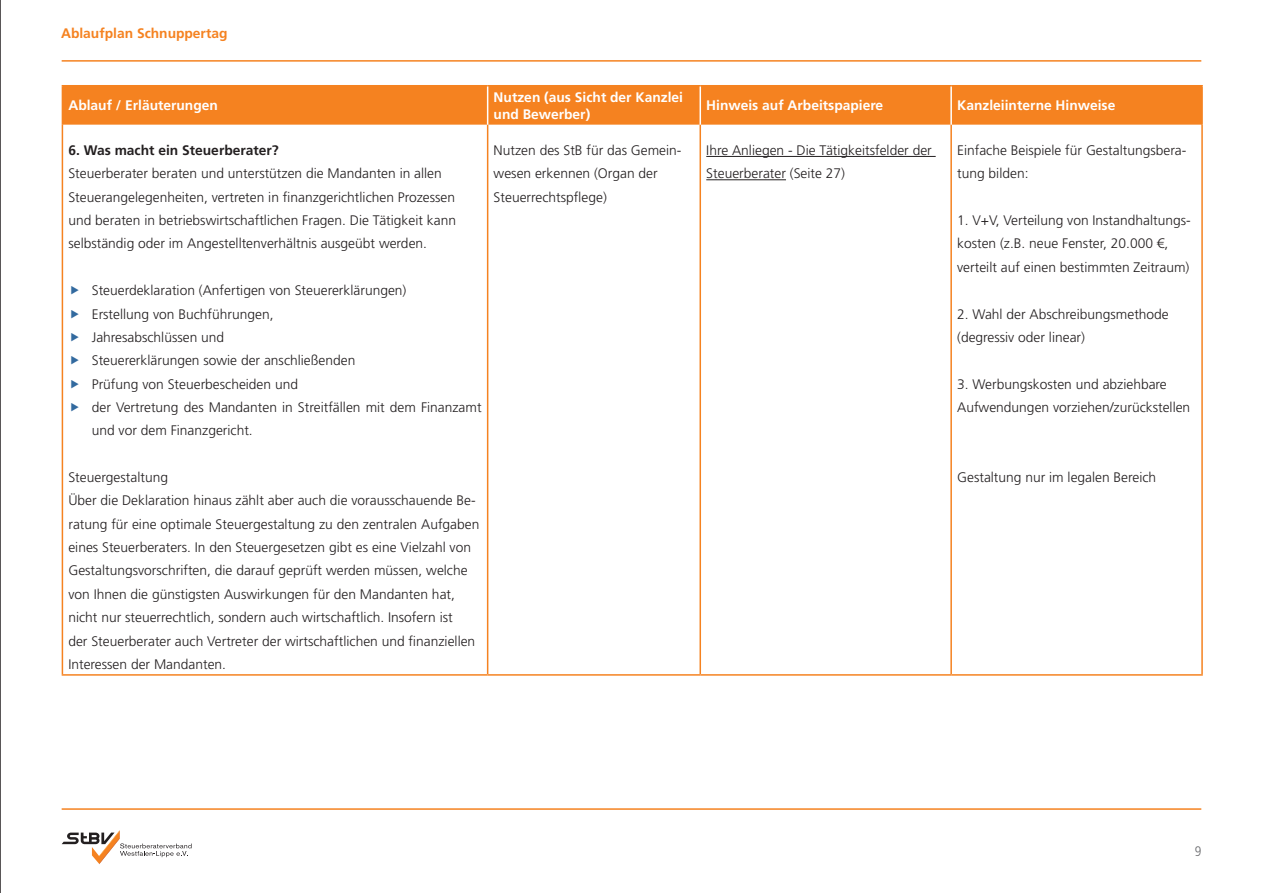
<style>
.page{position:relative;width:1263px;height:893px;background:#fff}
.page>*{position:absolute;margin:0;border:0;box-sizing:border-box;transform-origin:0 0}
.t1{font:300 13.8px/23.4px "Frutiger LT Std";color:#231f20}
.t2{font:700 13.8px/16.5px "Frutiger LT Std";color:#fff}
.t3{font:700 13.8px "Frutiger LT Std";color:#231f20}
.t4{font:700 13.8px "Frutiger LT Std";color:#f58220}
.t5{font:300 condensed 13.8px "Frutiger LT Std";color:#6c6d70}
</style>
<div class="page">
<hr style="left:62px;top:808px;width:1139px;height:2px;background:#f58220">
<hr style="left:62px;top:60px;width:1139px;height:2px;background:#f58220">
<hr style="left:0;top:0;width:1px;height:893px;background:#231f20">
<svg style="left:62px;top:830px;width:130px;height:34px"></svg>
<div style="left:63px;top:86px;width:1138px;height:39px;background:#f58220"></div>
<hr style="left:62px;top:85px;width:426px;height:1px;background:#f58220">
<hr style="left:62px;top:86px;width:1px;height:39px;background:#f58220">
<hr style="left:488px;top:85px;width:212px;height:1px;background:#f58220">
<hr style="left:700px;top:85px;width:251px;height:1px;background:#f58220">
<hr style="left:951px;top:85px;width:252px;height:1px;background:#f58220">
<hr style="left:1201px;top:86px;width:2px;height:39px;background:#f58220">
<hr style="left:62px;top:125px;width:1px;height:549px;background:#f58220">
<hr style="left:487px;top:125px;width:1px;height:549px;background:#f58220">
<hr style="left:699px;top:125px;width:2px;height:549px;background:#f58220">
<hr style="left:950px;top:125px;width:2px;height:549px;background:#f58220">
<hr style="left:1201px;top:125px;width:2px;height:549px;background:#f58220">
<hr style="left:62px;top:674px;width:426px;height:2px;background:#f58220">
<hr style="left:488px;top:674px;width:212px;height:2px;background:#f58220">
<hr style="left:700px;top:674px;width:251px;height:2px;background:#f58220">
<hr style="left:951px;top:674px;width:252px;height:2px;background:#f58220">
<hr style="left:487px;top:86px;width:1px;height:39px;background:#fff">
<hr style="left:699px;top:86px;width:2px;height:39px;background:#fff">
<hr style="left:950px;top:86px;width:2px;height:39px;background:#fff">
<hr style="left:706px;top:156px;width:230px;height:1px;background:#231f20">
<hr style="left:706px;top:179px;width:80px;height:1px;background:#231f20">
<p class="t4" style="left:61px;top:25px;width:168px">Ablaufplan Schnuppertag</p>
<p class="t2" style="left:68px;top:97px;width:151px">Ablauf / Erläuterungen</p>
<p class="t2" style="left:494px;top:89px;width:191px">Nutzen (aus Sicht der Kanzlei und Bewerber)</p>
<p class="t2" style="left:706px;top:97px;width:178px">Hinweis auf Arbeitspapiere</p>
<p class="t2" style="left:957px;top:97px;width:160px">Kanzleiinterne Hinweise</p>
<p class="t3" style="left:68px;top:142px;width:212px">6. Was macht ein Steuerberater?</p>
<p class="t1" style="left:68px;top:162px;width:389px">Steuerberater beraten und unterstützen die Mandanten in allen Steuerangelegenheiten, vertreten in finanzgerichtlichen Prozessen und beraten in betriebswirtschaftlichen Fragen. Die Tätigkeit kann selbständig oder im Angestelltenverhältnis ausgeübt werden.</p>
<p class="t1" style="left:92px;top:279px;width:391px">Steuerdeklaration (Anfertigen von Steuererklärungen)<br>Erstellung von Buchführungen,<br>Jahresabschlüssen und<br>Steuererklärungen sowie der anschließenden<br>Prüfung von Steuerbescheiden und<br>der Vertretung des Mandanten in Streitfällen mit dem Finanzamt und vor dem Finanzgericht.</p>
<p class="t1" style="left:68px;top:466px;width:413px">Steuergestaltung<br>Über die Deklaration hinaus zählt aber auch die vorausschauende Be&shy;ratung für eine optimale Steuergestaltung zu den zentralen Aufgaben eines Steuerberaters. In den Steuergesetzen gibt es eine Vielzahl von Gestaltungsvorschriften, die darauf geprüft werden müssen, welche von Ihnen die günstigsten Auswirkungen für den Mandanten hat, nicht nur steuerrechtlich, sondern auch wirtschaftlich. Insofern ist<br>der Steuerberater auch Vertreter der wirtschaftlichen und finanziellen Interessen der Mandanten.</p>
<p class="t1" style="left:494px;top:139px;width:189px">Nutzen des StB für das Gemein&shy;wesen erkennen (Organ der<br>Steuerrechtspflege)</p>
<p class="t1" style="left:706px;top:139px;width:227px">Ihre Anliegen - Die Tätigkeitsfelder der<br>Steuerberater (Seite 27)</p>
<p class="t1" style="left:957px;top:139px;width:231px">Einfache Beispiele für Gestaltungsbera&shy;tung bilden:</p>
<p class="t1" style="left:957px;top:209px;width:235px">1. V+V, Verteilung von Instandhaltungs&shy;kosten (z.B. neue Fenster, 20.000 €, verteilt auf einen bestimmten Zeitraum)</p>
<p class="t1" style="left:957px;top:302px;width:213px">2. Wahl der Abschreibungsmethode (degressiv oder linear)</p>
<p class="t1" style="left:957px;top:372px;width:235px">3. Werbungskosten und abziehbare<br>Aufwendungen vorziehen/zurückstellen</p>
<p class="t1" style="left:957px;top:466px;width:201px">Gestaltung nur im legalen Bereich</p>
<p class="t5" style="left:1195px;top:843px;width:8px">9</p>
</div>
